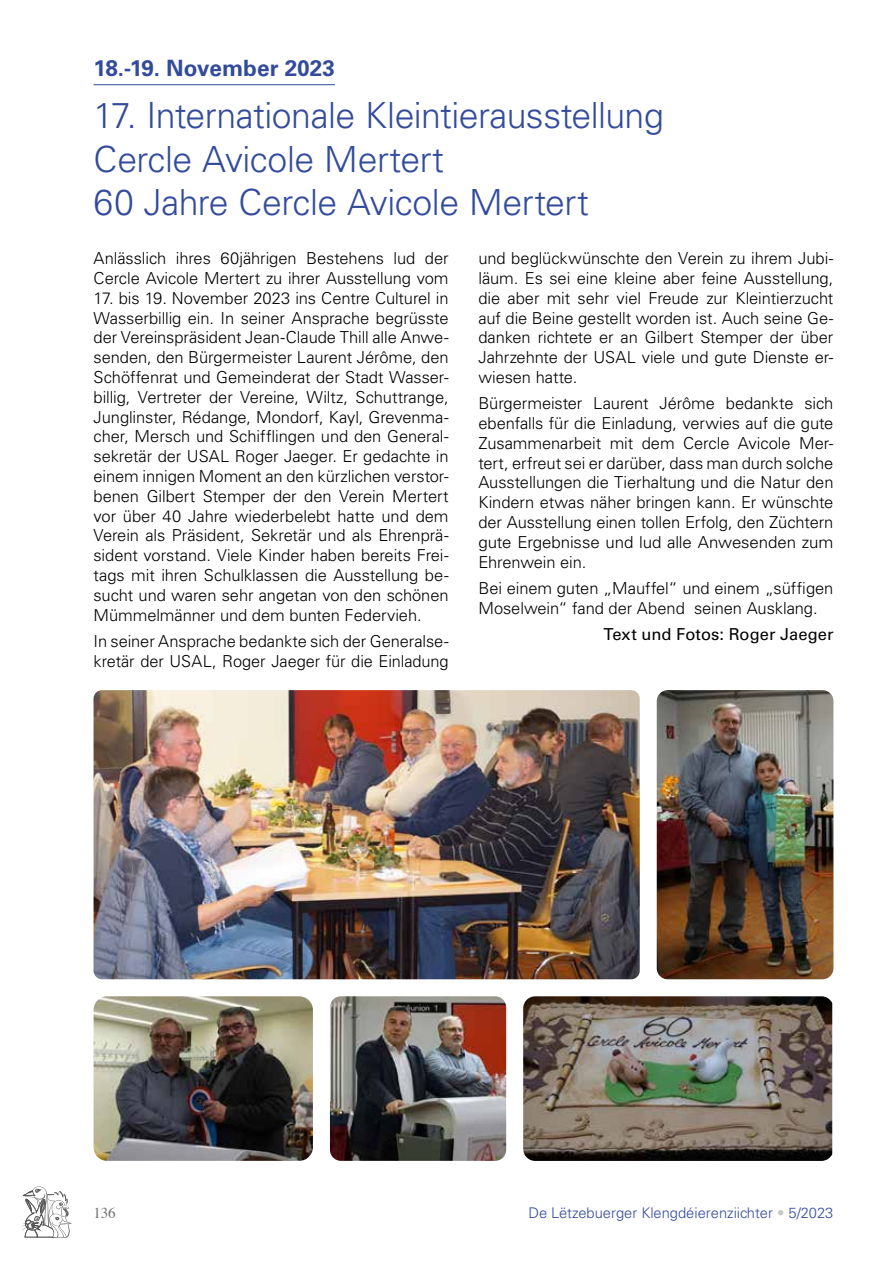
<style>
.page{position:relative;width:893px;height:1263px;background:#fff}
.page>*{position:absolute;margin:0;border:0;box-sizing:border-box;transform-origin:0 0}
.t1{font:300 36px/43.2px "Univers LT Std";letter-spacing:-.015em;color:#334b9c}
.t2{font:700 22.5px "Univers LT Std";color:#334b9c}
.t3{font:300 16.5px/19.8px "Univers LT Std";letter-spacing:-.005em;color:#000}
.t4{font:16.5px "Univers LT Std";letter-spacing:.005em;color:#000}
.t5{font:15px "Times";color:#6f6f6e}
.t6{font:300 14.7px "Univers LT Std";color:#334b9c}
.s1{color:#c5c6c6}
</style>
<div class="page">
<svg style="left:22px;top:1186px;width:49px;height:51px"></svg>
<hr style="left:94px;top:84px;width:241px;height:1px;background:#334b9c">
<img style="left:523px;top:996px;width:309px;height:165px">
<img style="left:657px;top:690px;width:176px;height:289px">
<img style="left:330px;top:996px;width:176px;height:165px">
<img style="left:94px;top:996px;width:219px;height:165px">
<img style="left:94px;top:690px;width:546px;height:289px">
<h2 class="t2" style="left:94px;top:55px;width:243px">18.-19. November 2023</h2>
<h1 class="t1" style="left:94px;top:94px;width:572px">17. Internationale Kleintierausstellung<br>Cercle Avicole Mertert<br>60 Jahre Cercle Avicole Mertert</h1>
<p class="t3" style="left:94px;top:248px;width:357px">Anlässlich ihres 60jährigen Bestehens lud der<br>Cercle Avicole Mertert zu ihrer Ausstellung vom</p>
<p class="t3" style="left:94px;top:288px;width:357px;text-align:justify">17. bis 19. November 2023 ins Centre Culturel in Wasserbillig ein. In seiner Ansprache begrüsste der Vereinspräsident Jean-Claude Thill alle Anwe&shy;senden, den Bürgermeister Laurent Jérôme, den Schöffenrat und Gemeinderat der Stadt Wasser&shy;billig, Vertreter der Vereine, Wiltz, Schuttrange, Junglinster, Rédange, Mondorf, Kayl, Grevenma&shy;cher, Mersch und Schifflingen und den General&shy;sekretär der USAL Roger Jaeger. Er gedachte in einem innigen Moment an den kürzlichen verstor&shy;benen Gilbert Stemper der den Verein Mertert vor über 40 Jahre wiederbelebt hatte und dem Verein als Präsident, Sekretär und als Ehrenprä&shy;sident vorstand. Viele Kinder haben bereits Frei&shy;tags mit ihren Schulklassen die Ausstellung be&shy;sucht und waren sehr angetan von den schönen Mümmelmänner und dem bunten Federvieh.</p>
<p class="t3" style="left:94px;top:631px;width:357px">In seiner Ansprache bedankte sich der Generalse&shy;kretär der USAL, Roger Jaeger für die Einladung</p>
<p class="t3" style="left:478px;top:248px;width:357px;text-align:justify">und beglückwünschte den Verein zu ihrem Jubi&shy;läum. Es sei eine kleine aber feine Ausstellung, die aber mit sehr viel Freude zur Kleintierzucht auf die Beine gestellt worden ist. Auch seine Ge&shy;danken richtete er an Gilbert Stemper der über Jahrzehnte der USAL viele und gute Dienste er&shy;wiesen hatte.</p>
<p class="t3" style="left:478px;top:393px;width:357px;text-align:justify">Bürgermeister Laurent Jérôme bedankte sich ebenfalls für die Einladung, verwies auf die gute Zusammenarbeit mit dem Cercle Avicole Mer&shy;tert, erfreut sei er darüber, dass man durch solche Ausstellungen die Tierhaltung und die Natur den Kindern etwas näher bringen kann. Er wünschte der Ausstellung einen tollen Erfolg, den Züchtern gute Ergebnisse und lud alle Anwesenden zum Ehrenwein ein.</p>
<p class="t3" style="left:478px;top:578px;width:357px">Bei einem guten „Mauffel“ und einem „süffigen<br>Moselwein“ fand der Abend seinen Ausklang.</p>
<p class="t4" style="left:604px;top:624px;width:231px">Text und Fotos: Roger Jaeger</p>
<p class="t5" style="left:94px;top:1199px;width:24px">136</p>
<p class="t6" style="left:528px;top:1204px;width:307px">De Lëtzebuerger Klengdéierenziichter <span class="s1">•</span> 5/2023</p>
</div>
